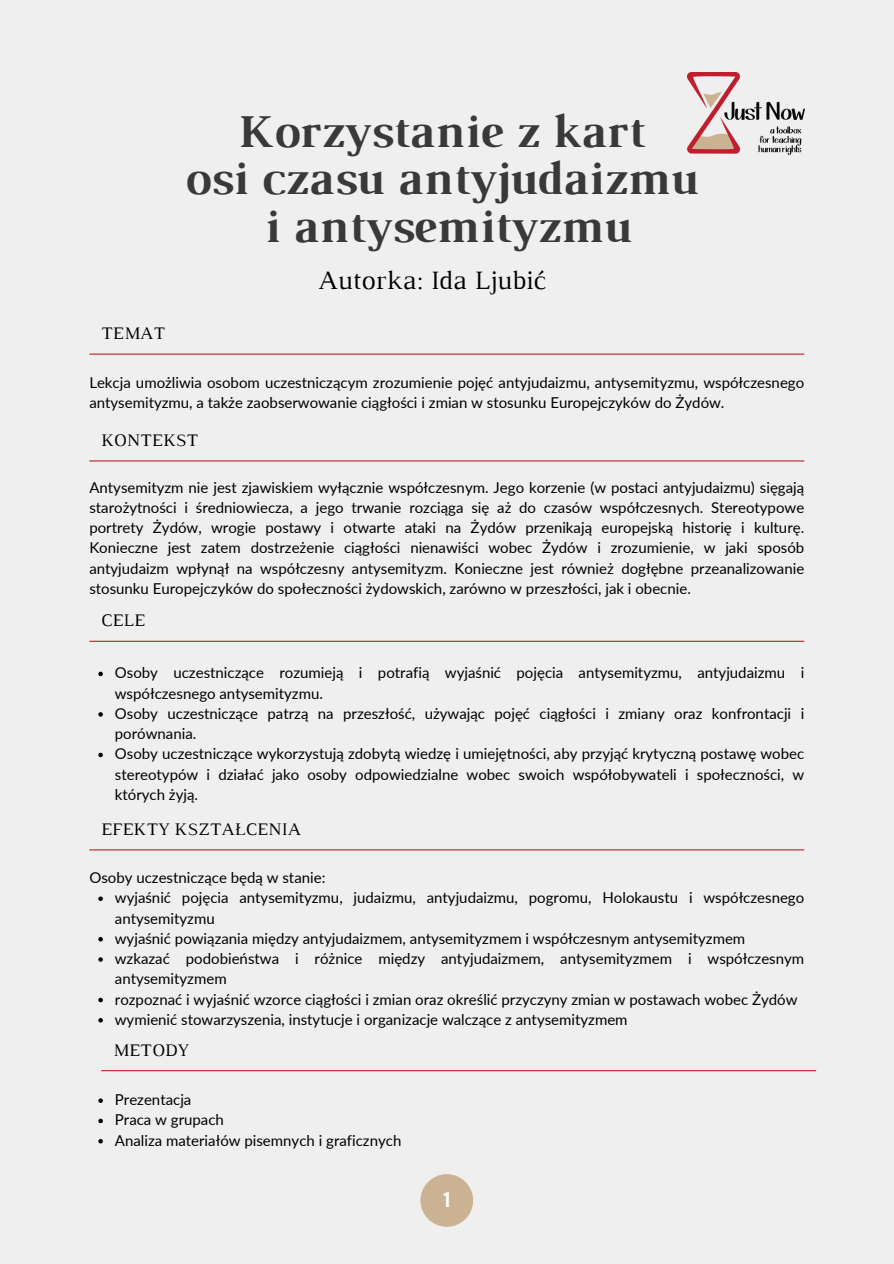
<style>
.page{position:relative;width:894px;height:1264px;background:#fff}
.page>*{position:absolute;margin:0;border:0;box-sizing:border-box;transform-origin:0 0}
.t1{font:700 48px/47.2px "Luthier";color:#393939;text-align:center}
.t2{font:27px "Luthier";color:#000}
.t3{font:700 21px "DM Sans";color:#fff}
.t4{font:18px "Luthier";color:#000}
.t5{font:15px/20.2px "Lato";color:#000}
</style>
<div class="page">
<div style="left:0;top:0;width:893px;height:1263px;background:#efefef"></div>
<hr style="left:89px;top:353px;width:715px;height:2px;background:#bf1e2d">
<img style="left:687px;top:73px;width:117px;height:82px">
<div style="left:420px;top:1174px;width:53px;height:52px;background:#cbb292;border-radius:50%"></div>
<hr style="left:89px;top:460px;width:715px;height:1px;background:#bf1e2d">
<hr style="left:89px;top:640px;width:715px;height:2px;background:#bf1e2d">
<svg style="left:98px;top:671px;width:5px;height:5px"></svg>
<svg style="left:98px;top:712px;width:5px;height:4px"></svg>
<svg style="left:98px;top:752px;width:5px;height:5px"></svg>
<hr style="left:89px;top:849px;width:715px;height:1px;background:#bf1e2d">
<svg style="left:98px;top:896px;width:5px;height:5px"></svg>
<svg style="left:98px;top:937px;width:5px;height:4px"></svg>
<svg style="left:98px;top:957px;width:5px;height:4px"></svg>
<svg style="left:98px;top:997px;width:5px;height:5px"></svg>
<svg style="left:98px;top:1018px;width:5px;height:4px"></svg>
<hr style="left:101px;top:1070px;width:714px;height:1px;background:#bf1e2d">
<svg style="left:98px;top:1098px;width:5px;height:4px"></svg>
<svg style="left:98px;top:1118px;width:5px;height:5px"></svg>
<svg style="left:98px;top:1139px;width:5px;height:4px"></svg>
<h1 class="t1" style="left:183px;top:111px;width:514px">Korzystanie z kart<br>osi czasu antyjudaizmu i antysemityzmu</h1>
<h2 class="t2" style="left:318px;top:270px;width:229px">Autorka: Ida Ljubić</h2>
<h3 class="t4" style="left:101px;top:327px;width:65px">TEMAT</h3>
<p class="t5" style="left:89px;top:372px;width:716px">Lekcja umożliwia osobom uczestniczącym zrozumienie pojęć antyjudaizmu, antysemityzmu, współczesnego antysemityzmu, a także zaobserwowanie ciągłości i zmian w stosunku Europejczyków do Żydów.</p>
<p class="t4" style="left:101px;top:433px;width:99px">KONTEKST</p>
<h3 class="t5" style="left:89px;top:476px;width:716px;text-align:justify">Antysemityzm nie jest zjawiskiem wyłącznie współczesnym. Jego korzenie (w postaci antyjudaizmu) sięgają starożytności i średniowiecza, a jego trwanie rozciąga się aż do czasów współczesnych. Stereotypowe portrety Żydów, wrogie postawy i otwarte ataki na Żydów przenikają europejską historię i kulturę.<br>Konieczne jest zatem dostrzeżenie ciągłości nienawiści wobec Żydów i zrozumienie, w jaki sposób antyjudaizm wpłynął na współczesny antysemityzm. Konieczne jest również dogłębne przeanalizowanie stosunku Europejczyków do społeczności żydowskich, zarówno w przeszłości, jak i obecnie.</h3>
<p class="t4" style="left:101px;top:614px;width:46px">CELE</p>
<p class="t5" style="left:115px;top:662px;width:690px">Osoby uczestniczące rozumieją i potrafią wyjaśnić pojęcia antysemityzmu, antyjudaizmu i współczesnego antysemityzmu.</p>
<p class="t5" style="left:115px;top:703px;width:690px">Osoby uczestniczące patrzą na przeszłość, używając pojęć ciągłości i zmiany oraz konfrontacji i porównania.</p>
<h3 class="t5" style="left:115px;top:743px;width:690px;text-align:justify">Osoby uczestniczące wykorzystują zdobytą wiedzę i umiejętności, aby przyjąć krytyczną postawę wobec stereotypów i działać jako osoby odpowiedzialne wobec swoich współobywateli i społeczności, w których żyją.</h3>
<p class="t4" style="left:101px;top:822px;width:201px">EFEKTY KSZTAŁCENIA</p>
<p class="t5" style="left:89px;top:867px;width:237px">Osoby uczestniczące będą w stanie:</p>
<p class="t5" style="left:115px;top:887px;width:690px">wyjaśnić pojęcia antysemityzmu, judaizmu, antyjudaizmu, pogromu, Holokaustu i współczesnego antysemityzmu</p>
<p class="t5" style="left:115px;top:927px;width:631px">wyjaśnić powiązania między antyjudaizmem, antysemityzmem i współczesnym antysemityzmem</p>
<p class="t5" style="left:115px;top:948px;width:690px">wzkazać podobieństwa i różnice między antyjudaizmem, antysemityzmem i współczesnym antysemityzmem</p>
<p class="t5" style="left:115px;top:988px;width:684px">rozpoznać i wyjaśnić wzorce ciągłości i zmian oraz określić przyczyny zmian w postawach wobec Żydów</p>
<h3 class="t5" style="left:115px;top:1008px;width:514px">wymienić stowarzyszenia, instytucje i organizacje walczące z antysemityzmem</h3>
<p class="t4" style="left:113px;top:1043px;width:78px">METODY</p>
<p class="t5" style="left:115px;top:1089px;width:78px">Prezentacja</p>
<p class="t5" style="left:115px;top:1109px;width:110px">Praca w grupach</p>
<p class="t5" style="left:115px;top:1129px;width:288px">Analiza materiałów pisemnych i graficznych</p>
<h3 class="t3" style="left:443px;top:1186px;width:9px">1</h3>
</div>
